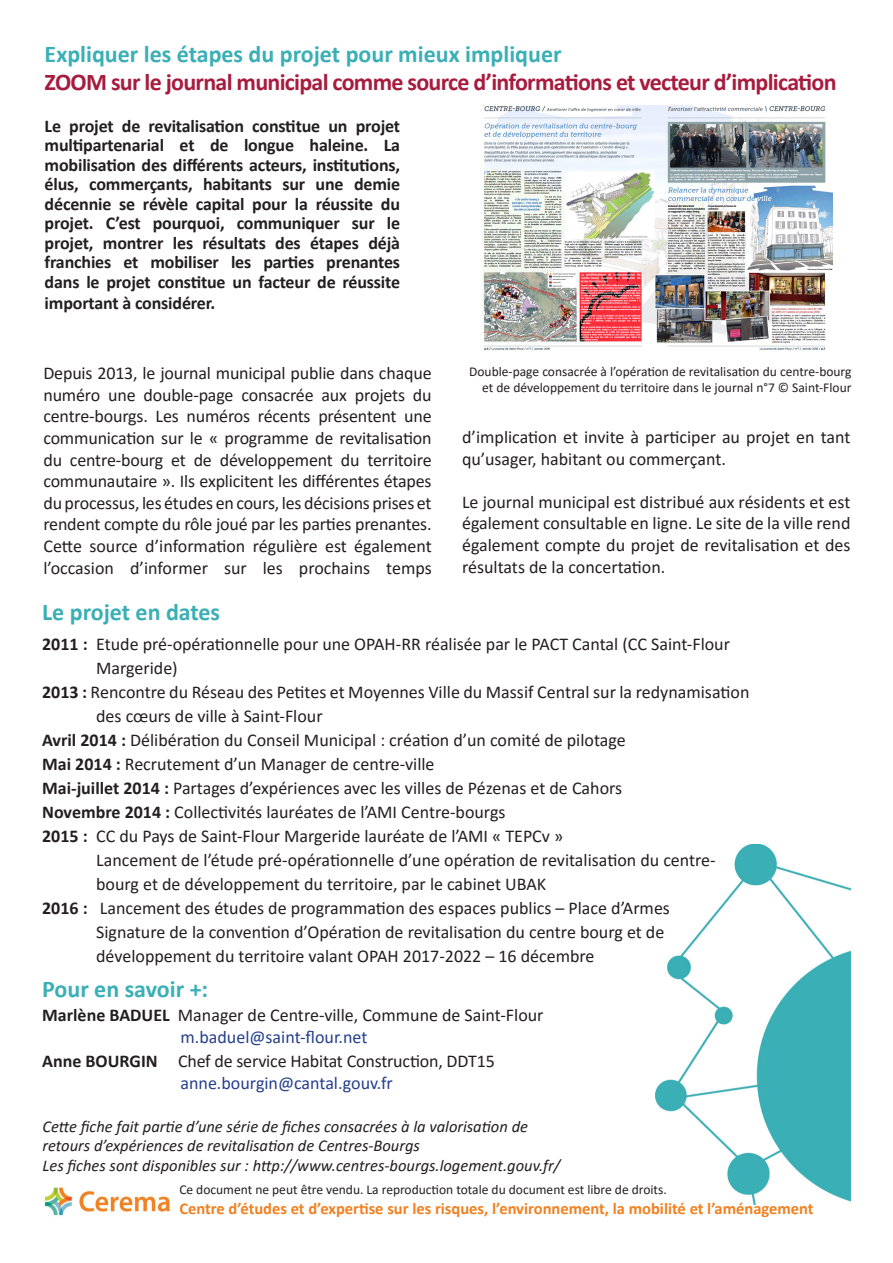
<style>
.page{position:relative;width:893px;height:1263px;background:#fff}
.page>*{position:absolute;margin:0;border:0;box-sizing:border-box;transform-origin:0 0}
.t1{font:700 24px "Calibri";color:#3aafb5}
.t2{font:700 24px "Calibri";letter-spacing:-.03em;color:#a71b3e}
.t3{font:18px/21.6px "Calibri";color:#231f20;text-align:justify}
.t4{font:700 18px/19.5px "Calibri";letter-spacing:-.01em;color:#231f20;text-align:justify}
.t5{font:18px "Calibri";color:#253f8e}
.t6{font:italic 16.5px "Calibri";color:#231f20}
.t7{font:700 16.5px "Calibri";color:#f2801f}
.t8{font:13.5px/16.5px "Calibri";color:#231f20;text-align:right}
.s1{font-weight:700}
</style>
<div class="page">
<img style="left:654px;top:844px;width:196px;height:361px">
<img style="left:44px;top:1187px;width:126px;height:29px">
<img style="left:482px;top:106px;width:351px;height:245px">
<p class="t1" style="left:45px;top:37px;width:518px">Expliquer les étapes du projet pour mieux impliquer</p>
<p class="t2" style="left:45px;top:65px;width:793px">ZOOM sur le journal municipal comme source d’informations et vecteur d’implication</p>
<p class="t4" style="left:45px;top:115px;width:357px">Le projet de revitalisation constitue un projet multipartenarial et de longue haleine. La mobilisation des différents acteurs, institutions, élus, commerçants, habitants sur une demie décennie se révèle capital pour la réussite du projet. C’est pourquoi, communiquer sur le projet, montrer les résultats des étapes déjà franchies et mobiliser les parties prenantes dans le projet constitue un facteur de réussite</p>
<p class="t4" style="left:45px;top:293px;width:172px">important à considérer.</p>
<p class="t3" style="left:43px;top:362px;width:390px">Depuis 2013, le journal municipal publie dans chaque numéro une double-page consacrée aux projets du centre-bourgs. Les numéros récents présentent une communication sur le « programme de revitalisation du centre-bourg et de développement du territoire communautaire ». Ils explicitent les différentes étapes du processus, les études en cours, les décisions prises et rendent compte du rôle joué par les parties prenantes.</p>
<p class="t3" style="left:43px;top:535px;width:390px">Cette source d’information régulière est également l’occasion d’informer sur les prochains temps</p>
<p class="t8" style="left:469px;top:363px;width:384px">Double-page consacrée à l’opération de revitalisation du centre-bourg et de développement du territoire dans le journal n°7 © Saint-Flour</p>
<p class="t3" style="left:462px;top:426px;width:390px">d’implication et invite à participer au projet en tant qu’usager, habitant ou commerçant.</p>
<p class="t3" style="left:462px;top:490px;width:390px">Le journal municipal est distribué aux résidents et est également consultable en ligne. Le site de la ville rend également compte du projet de revitalisation et des résultats de la concertation.</p>
<p class="t1" style="left:42px;top:595px;width:180px">Le projet en dates</p>
<p class="t3" style="left:42px;top:633px;width:689px"><span class="s1">2011 :</span> Etude pré-opérationnelle pour une OPAH-RR réalisée par le PACT Cantal (CC Saint-Flour</p>
<p class="t3" style="left:96px;top:657px;width:83px">Margeride)</p>
<p class="t3" style="left:42px;top:681px;width:709px"><span class="s1">2013 :</span> Rencontre du Réseau des Petites et Moyennes Ville du Massif Central sur la redynamisation</p>
<p class="t3" style="left:96px;top:705px;width:228px">des cœurs de ville à Saint-Flour</p>
<p class="t3" style="left:42px;top:729px;width:585px"><span class="s1">Avril 2014 :</span> Délibération du Conseil Municipal : création d’un comité de pilotage</p>
<p class="t3" style="left:42px;top:753px;width:394px"><span class="s1">Mai 2014 :</span> Recrutement d’un Manager de centre-ville</p>
<p class="t3" style="left:42px;top:777px;width:581px"><span class="s1">Mai-juillet 2014 :</span> Partages d’expériences avec les villes de Pézenas et de Cahors</p>
<p class="t3" style="left:42px;top:801px;width:465px"><span class="s1">Novembre 2014 :</span> Collectivités lauréates de l’AMI Centre-bourgs</p>
<p class="t3" style="left:42px;top:825px;width:523px"><span class="s1">2015 :</span> CC du Pays de Saint-Flour Margeride lauréate de l’AMI « TEPCv »</p>
<p class="t3" style="left:96px;top:849px;width:621px">Lancement de l’étude pré-opérationnelle d’une opération de revitalisation du centre-</p>
<p class="t3" style="left:96px;top:873px;width:451px">bourg et de développement du territoire, par le cabinet UBAK</p>
<p class="t3" style="left:42px;top:897px;width:629px"><span class="s1">2016 :</span> Lancement des études de programmation des espaces publics – Place d’Armes</p>
<p class="t3" style="left:96px;top:921px;width:570px">Signature de la convention d’Opération de revitalisation du centre bourg et de</p>
<p class="t3" style="left:96px;top:945px;width:500px">développement du territoire valant OPAH 2017-2022 – 16 décembre</p>
<p class="t1" style="left:42px;top:972px;width:168px">Pour en savoir +:</p>
<p class="t3" style="left:42px;top:1004px;width:503px"><span class="s1">Marlène BADUEL</span> Manager de Centre-ville, Commune de Saint-Flour</p>
<p class="t5" style="left:180px;top:1024px;width:188px">m.baduel@saint-flour.net</p>
<p class="t3" style="left:42px;top:1050px;width:454px"><span class="s1">Anne BOURGIN</span> Chef de service Habitat Construction, DDT15</p>
<p class="t5" style="left:180px;top:1070px;width:214px">anne.bourgin@cantal.gouv.fr</p>
<p class="t6" style="left:43px;top:1114px;width:487px">Cette fiche fait partie d’une série de fiches consacrées à la valorisation de</p>
<p class="t6" style="left:43px;top:1134px;width:379px">retours d’expériences de revitalisation de Centres-Bourgs</p>
<p class="t6" style="left:43px;top:1154px;width:519px">Les fiches sont disponibles sur : http://www.centres-bourgs.logement.gouv.fr/</p>
<p class="t8" style="left:179px;top:1181px;width:489px">Ce document ne peut être vendu. La reproduction totale du document est libre de droits.</p>
<p class="t7" style="left:179px;top:1197px;width:636px">Centre d’études et d’expertise sur les risques, l’environnement, la mobilité et l’aménagement</p>
</div>
